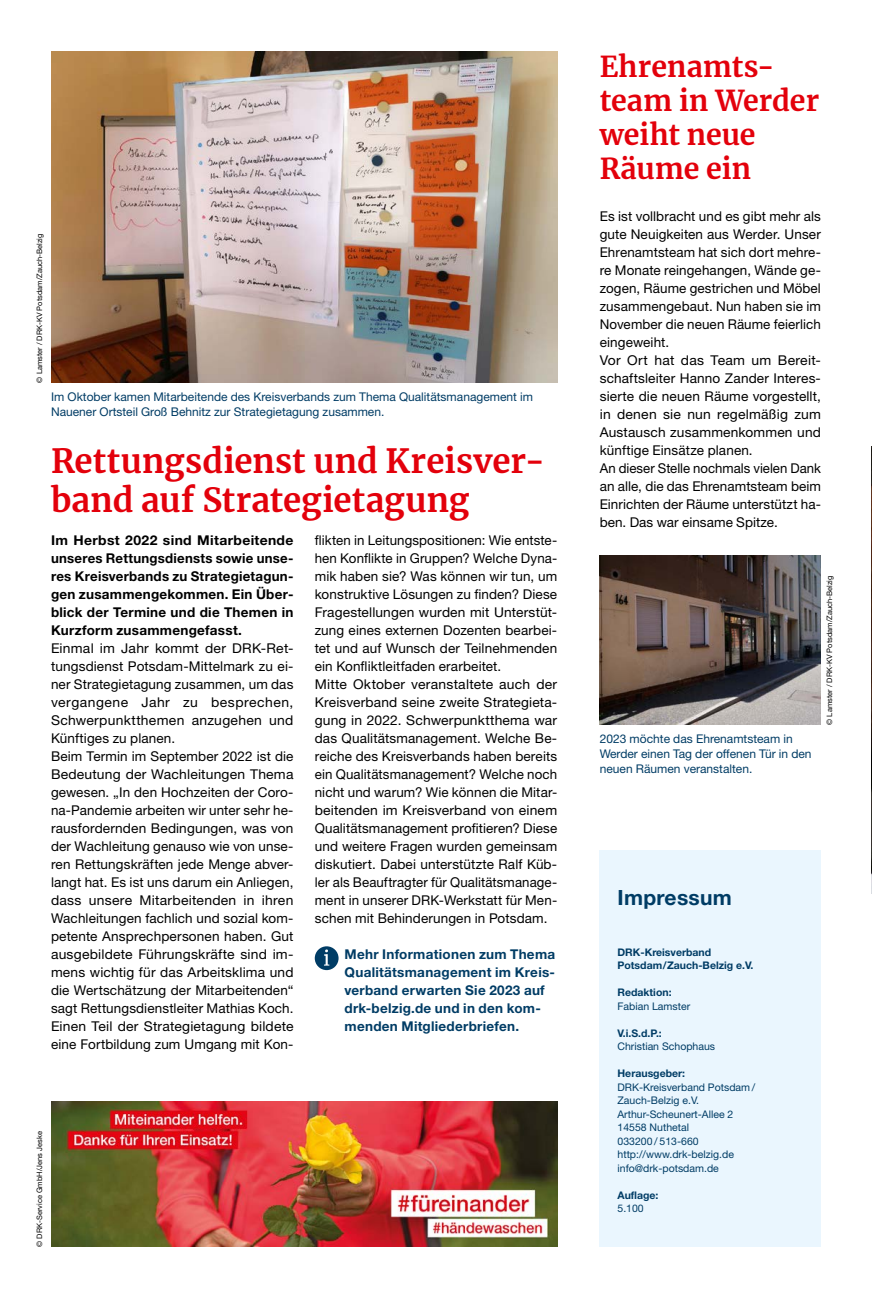
<style>
.page{position:relative;width:872px;height:1297px;background:#fff}
.page>*{position:absolute;margin:0;border:0;box-sizing:border-box;transform-origin:0 0}
.MGB_Headline_23{font:700 33px/39.6px "Merriweather";letter-spacing:.005em;color:#e3000b}
.MGB_Headline_23-2{font:700 28.5px/34.2px "Merriweather";color:#e3000b}
.MGB_Impressum_Über{font:700 21px "Helvetica Neue LT Pro";letter-spacing:.015em;color:#003c65}
.MGB_Copy{font:13.5px/18px "Helvetica Neue LT Pro";letter-spacing:.01em;color:#000;text-align:justify}
.MGB_Copy_bold{font:700 13.5px/18px "Helvetica Neue LT Pro";letter-spacing:.02em;color:#000;text-align:justify}
.MGB_Info{font:700 13.5px/18px "Helvetica Neue LT Pro";letter-spacing:.02em;color:#003c65}
.MGB_BU{font:12px/15px "Helvetica Neue LT Pro";color:#003c65}
.MGB_Impressum{font:10.5px/13.5px "Helvetica Neue LT Pro";color:#003c65}
.MGB_Impressum-2{font:700 10.5px/13.5px "Helvetica Neue LT Pro";color:#003c65}
.MGB_Fotocredits{font:7.5px "Helvetica Neue LT Pro";color:#000}
.s1{font-weight:700}
</style>
<div class="page">
<img style="left:871px;top:446px;width:1px;height:447px">
<div style="left:600px;top:851px;width:221px;height:396px;background:#eaf6fe"></div>
<img style="left:600px;top:555px;width:221px;height:170px">
<img style="left:51px;top:1102px;width:506px;height:145px">
<img style="left:51px;top:51px;width:506px;height:332px">
<div style="left:315px;top:946px;width:23px;height:24px;background:#003c65;border-radius:50%"></div>
<svg style="left:324px;top:949px;width:5px;height:17px"></svg>
<p class="MGB_Fotocredits" style="left:35px;top:383px;width:150px;rotate:-90deg">© Lamster / DRK-KV Potsdam/Zauch-Belzig</p>
<p class="MGB_BU" style="left:51px;top:388px;width:483px">Im Oktober kamen Mitarbeitende des Kreisverbands zum Thema Qualitätsmanagement im<br>Nauener Ortsteil Groß Behnitz zur Strategietagung zusammen.</p>
<p class="MGB_Headline_23" style="left:51px;top:440px;width:496px">Rettungsdienst und Kreisver&shy;band auf Strategietagung</p>
<p class="MGB_Copy" style="left:315px;top:530px;width:244px">flikten in Leitungspositionen: Wie entste&shy;hen Konflikte in Gruppen? Welche Dyna&shy;mik haben sie? Was können wir tun, um konstruktive Lösungen zu finden? Diese Fragestellungen wurden mit Unterstüt&shy;zung eines externen Dozenten bearbei&shy;tet und auf Wunsch der Teilnehmenden ein Konfliktleitfaden erarbeitet.</p>
<p class="MGB_Copy" style="left:315px;top:674px;width:244px">Mitte Oktober veranstaltete auch der Kreisverband seine zweite Strategieta&shy;gung in 2022. Schwerpunktthema war das Qualitätsmanagement. Welche Be&shy;reiche des Kreisverbands haben bereits ein Qualitätsmanagement? Welche noch nicht und warum? Wie können die Mitar&shy;beitenden im Kreisverband von einem Qualitätsmanagement profitieren? Diese und weitere Fragen wurden gemeinsam diskutiert. Dabei unterstützte Ralf Küb&shy;ler als Beauftragter für Qualitätsmanage&shy;ment in unserer DRK-Werkstatt für Men&shy;schen mit Behinderungen in Potsdam.</p>
<p class="MGB_Info" style="left:344px;top:944px;width:212px">Mehr Informationen zum Thema<br>Qualitätsmanagement im Kreis&shy;verband erwarten Sie 2023 auf drk-belzig.de und in den kom&shy;menden Mitgliederbriefen.</p>
<p class="MGB_Copy_bold" style="left:51px;top:530px;width:244px">Im Herbst 2022 sind Mitarbeitende unseres Rettungsdiensts sowie unse&shy;res Kreisverbands zu Strategietagun&shy;gen zusammengekommen. Ein Über&shy;blick der Termine und die Themen in Kurzform zusammengefasst.</p>
<p class="MGB_Copy" style="left:51px;top:638px;width:244px">Einmal im Jahr kommt der DRK-Ret&shy;tungsdienst Potsdam-Mittelmark zu ei&shy;ner Strategietagung zusammen, um das vergangene Jahr zu besprechen, Schwerpunktthemen anzugehen und Künftiges zu planen.</p>
<p class="MGB_Copy" style="left:51px;top:746px;width:244px">Beim Termin im September 2022 ist die Bedeutung der Wachleitungen Thema gewesen. „In den Hochzeiten der Coro&shy;na-Pandemie arbeiten wir unter sehr he&shy;rausfordernden Bedingungen, was von der Wachleitung genauso wie von unse&shy;ren Rettungskräften jede Menge abver&shy;langt hat. Es ist uns darum ein Anliegen, dass unsere Mitarbeitenden in ihren Wachleitungen fachlich und sozial kom&shy;petente Ansprechpersonen haben. Gut ausgebildete Führungskräfte sind im&shy;mens wichtig für das Arbeitsklima und die Wertschätzung der Mitarbeitenden“ sagt Rettungsdienstleiter Mathias Koch.</p>
<p class="MGB_Copy" style="left:51px;top:1016px;width:244px">Einen Teil der Strategietagung bildete eine Fortbildung zum Umgang mit Kon-</p>
<p class="MGB_Fotocredits" style="left:35px;top:1247px;width:117px;rotate:-90deg">© DRK-Service GmbH/Jens Jeske</p>
<p class="MGB_Headline_23-2" style="left:600px;top:48px;width:221px">Ehrenamts&shy;team in Werder weiht neue<br>Räume ein</p>
<p class="MGB_Copy" style="left:600px;top:206px;width:223px">Es ist vollbracht und es gibt mehr als gute Neuigkeiten aus Werder. Unser Ehrenamtsteam hat sich dort mehre&shy;re Monate reingehangen, Wände ge&shy;zogen, Räume gestrichen und Möbel zusammengebaut. Nun haben sie im November die neuen Räume feierlich eingeweiht.</p>
<p class="MGB_Copy" style="left:600px;top:350px;width:223px">Vor Ort hat das Team um Bereit&shy;schaftsleiter Hanno Zander Interes&shy;sierte die neuen Räume vorgestellt, in denen sie nun regelmäßig zum Austausch zusammenkommen und künftige Einsätze planen.</p>
<p class="MGB_Copy" style="left:600px;top:458px;width:223px">An dieser Stelle nochmals vielen Dank an alle, die das Ehrenamtsteam beim Einrichten der Räume unterstützt ha&shy;ben. Das war einsame Spitze.</p>
<p class="MGB_BU" style="left:600px;top:730px;width:213px">2023 möchte das Ehrenamtsteam in<br>Werder einen Tag der offenen Tür in den neuen Räumen veranstalten.</p>
<p class="MGB_Fotocredits" style="left:825px;top:725px;width:150px;rotate:-90deg">© Lamster / DRK-KV Potsdam/Zauch-Belzig</p>
<p class="MGB_Impressum_Über" style="left:617px;top:884px;width:116px">Impressum</p>
<p class="MGB_Impressum-2" style="left:617px;top:945px;width:137px">DRK-Kreisverband<br>Potsdam/Zauch-Belzig e.V.</p>
<p class="MGB_Impressum" style="left:617px;top:986px;width:74px"><span class="s1">Redaktion:<br></span>Fabian Lamster</p>
<p class="MGB_Impressum-2" style="left:617px;top:1026px;width:46px">V.i.S.d.P.:</p>
<p class="MGB_Impressum" style="left:617px;top:1040px;width:99px">Christian Schophaus</p>
<p class="MGB_Impressum-2" style="left:617px;top:1067px;width:69px">Herausgeber:</p>
<p class="MGB_Impressum" style="left:617px;top:1080px;width:139px">DRK-Kreisverband Potsdam /<br>Zauch-Belzig e.V.</p>
<p class="MGB_Impressum" style="left:617px;top:1107px;width:117px">Arthur-Scheunert-Allee 2</p>
<p class="MGB_Impressum" style="left:617px;top:1121px;width:73px">14558 Nuthetal</p>
<p class="MGB_Impressum" style="left:617px;top:1134px;width:83px">033200 / 513-660</p>
<p class="MGB_Impressum" style="left:617px;top:1148px;width:118px">http://www.drk-belzig.de</p>
<p class="MGB_Impressum" style="left:617px;top:1161px;width:103px">info@drk-potsdam.de</p>
<p class="MGB_Impressum-2" style="left:617px;top:1188px;width:43px">Auflage:</p>
<p class="MGB_Impressum" style="left:617px;top:1202px;width:28px">5.100</p>
</div>
